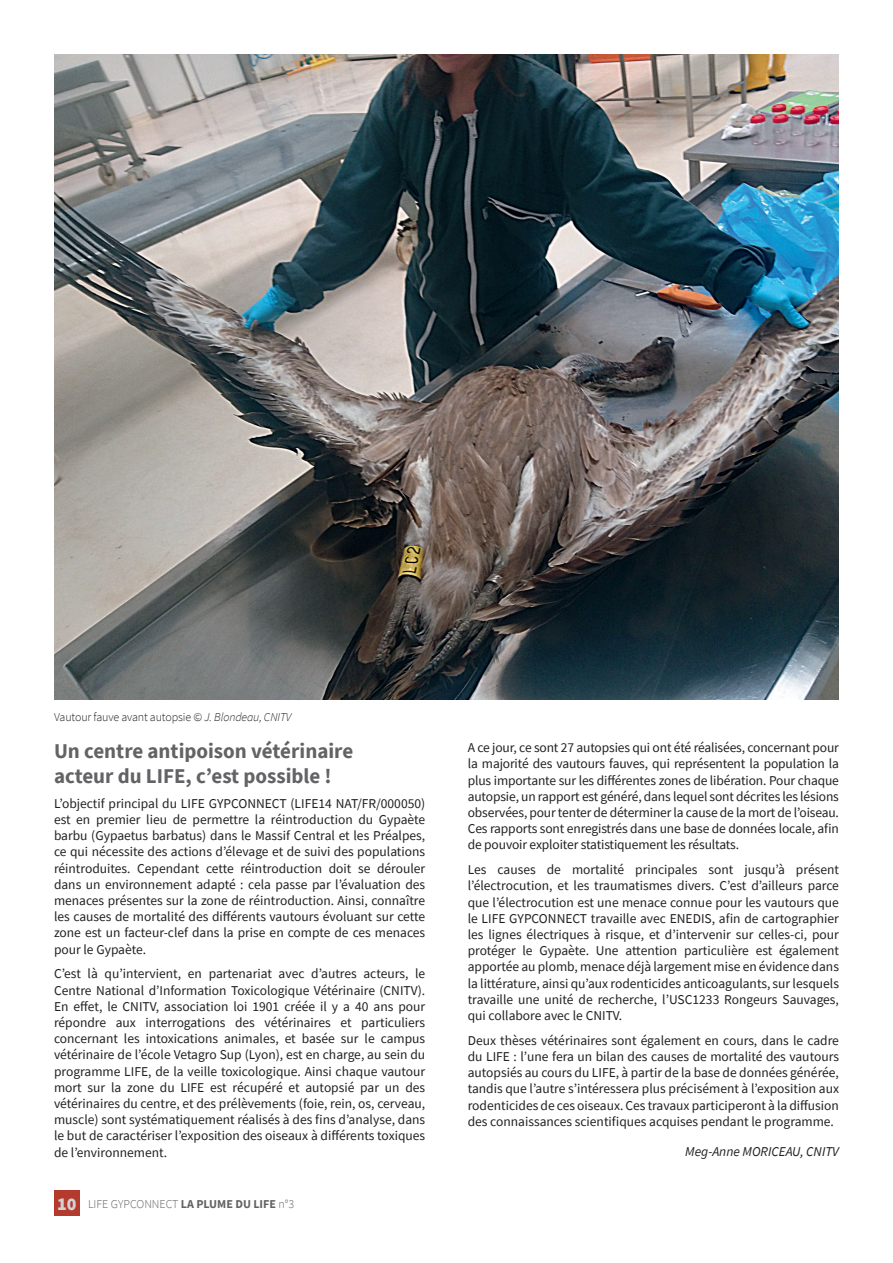
<style>
.page{position:relative;width:893px;height:1263px;background:#fff}
.page>*{position:absolute;margin:0;border:0;box-sizing:border-box;transform-origin:0 0}
.t1{font:700 21px/25.2px "Source Sans Pro";color:#636366}
.t2{font:13.5px/16.2px "Source Sans Pro";color:#231f20;text-align:justify}
.t3{font:italic 13.5px "Source Sans Pro";color:#231f20}
.t4{font:300 12px "Source Sans Pro";letter-spacing:-.01em;color:#231f20}
.t5{font:300 12px "Source Sans Pro";color:#636366}
.s1{font-style:italic}
.s2{font-weight:900;font-size:18px;color:#d1d2d4}
.s3{font-weight:700}
</style>
<div class="page">
<hr style="left:892px;top:0;width:1px;height:1263px;background:#f0f1f2">
<div style="left:54px;top:1190px;width:26px;height:26px;background:#b53a2e"></div>
<img style="left:54px;top:54px;width:785px;height:645px">
<p class="t4" style="left:54px;top:709px;width:239px">Vautour fauve avant autopsie © <span class="s1">J. Blondeau, CNITV</span></p>
<h1 class="t1" style="left:54px;top:738px;width:301px">Un centre antipoison vétérinaire acteur du LIFE, c’est possible !</h1>
<p class="t2" style="left:54px;top:795px;width:373px">L’objectif principal du LIFE GYPCONNECT (LIFE14 NAT/FR/000050) est en premier lieu de permettre la réintroduction du Gypaète barbu (Gypaetus barbatus) dans le Massif Central et les Préalpes, ce qui nécessite des actions d’élevage et de suivi des populations réintroduites. Cependant cette réintroduction doit se dérouler dans un environnement adapté : cela passe par l’évaluation des menaces présentes sur la zone de réintroduction. Ainsi, connaître les causes de mortalité des différents vautours évoluant sur cette zone est un facteur-clef dans la prise en compte de ces menaces pour le Gypaète.</p>
<p class="t2" style="left:54px;top:966px;width:373px">C’est là qu’intervient, en partenariat avec d’autres acteurs, le Centre National d’Information Toxicologique Vétérinaire (CNITV).<br>En effet, le CNITV, association loi 1901 créée il y a 40 ans pour répondre aux interrogations des vétérinaires et particuliers concernant les intoxications animales, et basée sur le campus vétérinaire de l’école Vetagro Sup (Lyon), est en charge, au sein du programme LIFE, de la veille toxicologique. Ainsi chaque vautour mort sur la zone du LIFE est récupéré et autopsié par un des vétérinaires du centre, et des prélèvements (foie, rein, os, cerveau, muscle) sont systématiquement réalisés à des fins d’analyse, dans le but de caractériser l’exposition des oiseaux à différents toxiques de l’environnement.</p>
<p class="t5" style="left:57px;top:1197px;width:239px"><span class="s2">10</span> LIFE GYPCONNECT <span class="s3">LA PLUME DU LIFE</span> n°3</p>
<p class="t2" style="left:468px;top:739px;width:373px">A ce jour, ce sont 27 autopsies qui ont été réalisées, concernant pour la majorité des vautours fauves, qui représentent la population la plus importante sur les différentes zones de libération. Pour chaque autopsie, un rapport est généré, dans lequel sont décrites les lésions observées, pour tenter de déterminer la cause de la mort de l’oiseau.<br>Ces rapports sont enregistrés dans une base de données locale, afin de pouvoir exploiter statistiquement les résultats.</p>
<p class="t2" style="left:468px;top:861px;width:373px">Les causes de mortalité principales sont jusqu’à présent l’électrocution, et les traumatismes divers. C’est d’ailleurs parce que l’électrocution est une menace connue pour les vautours que le LIFE GYPCONNECT travaille avec ENEDIS, afin de cartographier les lignes électriques à risque, et d’intervenir sur celles-ci, pour protéger le Gypaète. Une attention particulière est également apportée au plomb, menace déjà largement mise en évidence dans la littérature, ainsi qu’aux rodenticides anticoagulants, sur lesquels travaille une unité de recherche, l’USC1233 Rongeurs Sauvages, qui collabore avec le CNITV.</p>
<p class="t2" style="left:468px;top:1032px;width:373px">Deux thèses vétérinaires sont également en cours, dans le cadre du LIFE : l’une fera un bilan des causes de mortalité des vautours autopsiés au cours du LIFE, à partir de la base de données générée, tandis que l’autre s’intéressera plus précisément à l’exposition aux rodenticides de ces oiseaux. Ces travaux participeront à la diffusion des connaissances scientifiques acquises pendant le programme.</p>
<p class="t3" style="left:685px;top:1143px;width:155px">Meg-Anne MORICEAU, CNITV</p>
</div>
